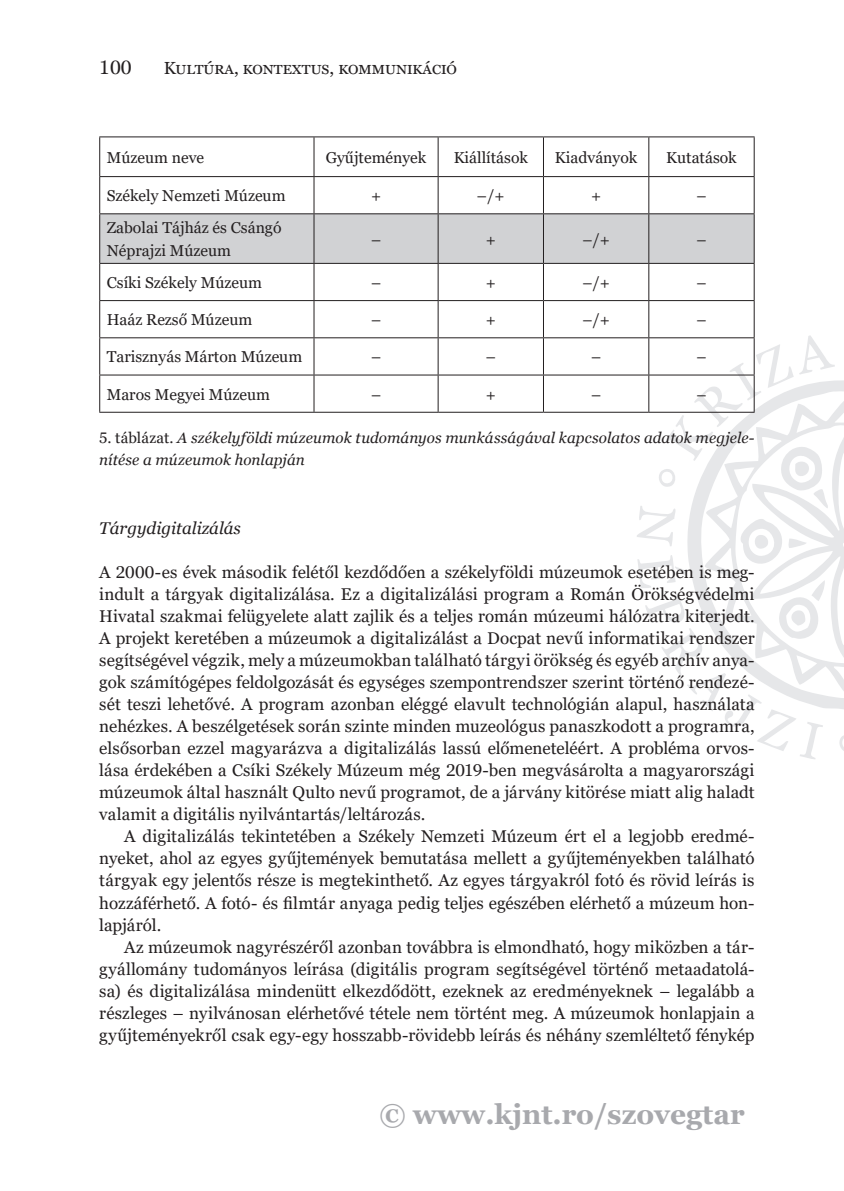
<style>
.page{position:relative;width:844px;height:1191px;background:#fff}
.page>*{position:absolute;margin:0;border:0;box-sizing:border-box;transform-origin:0 0}
.t1{font:700 28px "Georgia";color:#a8a9ad}
.t2{font:19.25px "Georgia";color:#231f20}
.t3{font:17.5px "Georgia";letter-spacing:.05em;color:#231f20}
.t4{font:16.97px/22.1px "Georgia";color:#231f20;text-align:justify}
.al-al-alcim{font:italic 16.97px "Georgia";color:#231f20}
.t5{font:15.75px/23.6px "Georgia";color:#231f20}
.t6{font:italic 15.22px/22.1px "Georgia";letter-spacing:.005em;color:#231f20}
.s1{font-style:normal}
</style>
<div class="page">
<svg style="left:636px;top:335px;width:207px;height:424px"></svg>
<div style="left:100px;top:214px;width:653px;height:49px;background:#d1d2d4"></div>
<hr style="left:99px;top:136px;width:215px;height:1px;background:#231f20">
<hr style="left:99px;top:137px;width:1px;height:39px;background:#231f20">
<hr style="left:314px;top:136px;width:124px;height:1px;background:#231f20">
<hr style="left:313px;top:137px;width:1px;height:39px;background:#231f20">
<hr style="left:438px;top:136px;width:105px;height:1px;background:#231f20">
<hr style="left:437px;top:137px;width:1px;height:39px;background:#231f20">
<hr style="left:543px;top:136px;width:105px;height:1px;background:#231f20">
<hr style="left:543px;top:137px;width:1px;height:39px;background:#231f20">
<hr style="left:648px;top:136px;width:106px;height:1px;background:#231f20">
<hr style="left:648px;top:137px;width:1px;height:39px;background:#231f20">
<hr style="left:753px;top:137px;width:1px;height:39px;background:#231f20">
<hr style="left:99px;top:176px;width:215px;height:1px;background:#231f20">
<hr style="left:99px;top:177px;width:1px;height:36px;background:#231f20">
<hr style="left:314px;top:176px;width:124px;height:1px;background:#231f20">
<hr style="left:313px;top:177px;width:1px;height:36px;background:#231f20">
<hr style="left:438px;top:176px;width:105px;height:1px;background:#231f20">
<hr style="left:437px;top:177px;width:1px;height:36px;background:#231f20">
<hr style="left:543px;top:176px;width:105px;height:1px;background:#231f20">
<hr style="left:543px;top:177px;width:1px;height:36px;background:#231f20">
<hr style="left:648px;top:176px;width:106px;height:1px;background:#231f20">
<hr style="left:648px;top:177px;width:1px;height:36px;background:#231f20">
<hr style="left:753px;top:177px;width:1px;height:36px;background:#231f20">
<hr style="left:99px;top:213px;width:215px;height:1px;background:#231f20">
<hr style="left:99px;top:214px;width:1px;height:49px;background:#231f20">
<hr style="left:314px;top:213px;width:124px;height:1px;background:#231f20">
<hr style="left:313px;top:214px;width:1px;height:49px;background:#231f20">
<hr style="left:438px;top:213px;width:105px;height:1px;background:#231f20">
<hr style="left:437px;top:214px;width:1px;height:49px;background:#231f20">
<hr style="left:543px;top:213px;width:105px;height:1px;background:#231f20">
<hr style="left:543px;top:214px;width:1px;height:49px;background:#231f20">
<hr style="left:648px;top:213px;width:106px;height:1px;background:#231f20">
<hr style="left:648px;top:214px;width:1px;height:49px;background:#231f20">
<hr style="left:753px;top:214px;width:1px;height:49px;background:#231f20">
<hr style="left:99px;top:263px;width:215px;height:1px;background:#231f20">
<hr style="left:99px;top:264px;width:1px;height:36px;background:#231f20">
<hr style="left:314px;top:263px;width:124px;height:1px;background:#231f20">
<hr style="left:313px;top:264px;width:1px;height:36px;background:#231f20">
<hr style="left:438px;top:263px;width:105px;height:1px;background:#231f20">
<hr style="left:437px;top:264px;width:1px;height:36px;background:#231f20">
<hr style="left:543px;top:263px;width:105px;height:1px;background:#231f20">
<hr style="left:543px;top:264px;width:1px;height:36px;background:#231f20">
<hr style="left:648px;top:263px;width:106px;height:1px;background:#231f20">
<hr style="left:648px;top:264px;width:1px;height:36px;background:#231f20">
<hr style="left:753px;top:264px;width:1px;height:36px;background:#231f20">
<hr style="left:99px;top:300px;width:215px;height:1px;background:#231f20">
<hr style="left:99px;top:301px;width:1px;height:36px;background:#231f20">
<hr style="left:314px;top:300px;width:124px;height:1px;background:#231f20">
<hr style="left:313px;top:301px;width:1px;height:36px;background:#231f20">
<hr style="left:438px;top:300px;width:105px;height:1px;background:#231f20">
<hr style="left:437px;top:301px;width:1px;height:36px;background:#231f20">
<hr style="left:543px;top:300px;width:105px;height:1px;background:#231f20">
<hr style="left:543px;top:301px;width:1px;height:36px;background:#231f20">
<hr style="left:648px;top:300px;width:106px;height:1px;background:#231f20">
<hr style="left:648px;top:301px;width:1px;height:36px;background:#231f20">
<hr style="left:753px;top:301px;width:1px;height:36px;background:#231f20">
<hr style="left:99px;top:337px;width:215px;height:1px;background:#231f20">
<hr style="left:99px;top:338px;width:1px;height:36px;background:#231f20">
<hr style="left:314px;top:337px;width:124px;height:1px;background:#231f20">
<hr style="left:313px;top:338px;width:1px;height:36px;background:#231f20">
<hr style="left:438px;top:337px;width:105px;height:1px;background:#231f20">
<hr style="left:437px;top:338px;width:1px;height:36px;background:#231f20">
<hr style="left:543px;top:337px;width:105px;height:1px;background:#231f20">
<hr style="left:543px;top:338px;width:1px;height:36px;background:#231f20">
<hr style="left:648px;top:337px;width:106px;height:1px;background:#231f20">
<hr style="left:648px;top:338px;width:1px;height:36px;background:#231f20">
<hr style="left:753px;top:338px;width:1px;height:36px;background:#231f20">
<hr style="left:99px;top:374px;width:215px;height:1px;background:#231f20">
<hr style="left:99px;top:375px;width:1px;height:37px;background:#231f20">
<hr style="left:314px;top:374px;width:124px;height:1px;background:#231f20">
<hr style="left:313px;top:375px;width:1px;height:37px;background:#231f20">
<hr style="left:438px;top:374px;width:105px;height:1px;background:#231f20">
<hr style="left:437px;top:375px;width:1px;height:37px;background:#231f20">
<hr style="left:543px;top:374px;width:105px;height:1px;background:#231f20">
<hr style="left:543px;top:375px;width:1px;height:37px;background:#231f20">
<hr style="left:648px;top:374px;width:106px;height:1px;background:#231f20">
<hr style="left:648px;top:375px;width:1px;height:37px;background:#231f20">
<hr style="left:753px;top:375px;width:1px;height:37px;background:#231f20">
<hr style="left:99px;top:412px;width:215px;height:1px;background:#231f20">
<hr style="left:314px;top:412px;width:124px;height:1px;background:#231f20">
<hr style="left:438px;top:412px;width:105px;height:1px;background:#231f20">
<hr style="left:543px;top:412px;width:105px;height:1px;background:#231f20">
<hr style="left:648px;top:412px;width:106px;height:1px;background:#231f20">
<p class="t2" style="left:99px;top:56px;width:34px">100</p>
<p class="t3" style="left:164px;top:58px;width:294px">Kultúra, kontextus, kommunikáció</p>
<p class="t5" style="left:107px;top:146px;width:99px">Múzeum neve</p>
<p class="t5" style="left:326px;top:146px;width:102px">Gyűjtemények</p>
<p class="t5" style="left:453px;top:146px;width:76px">Kiállítások</p>
<p class="t5" style="left:555px;top:146px;width:84px">Kiadványok</p>
<p class="t5" style="left:666px;top:146px;width:72px">Kutatások</p>
<p class="t5" style="left:107px;top:184px;width:180px">Székely Nemzeti Múzeum</p>
<p class="t5" style="left:371px;top:184px;width:12px">+</p>
<p class="t5" style="left:477px;top:184px;width:29px">–/+</p>
<p class="t5" style="left:591px;top:184px;width:12px">+</p>
<p class="t5" style="left:696px;top:184px;width:12px">–</p>
<p class="t5" style="left:107px;top:216px;width:176px">Zabolai Tájház és Csángó<br>Néprajzi Múzeum</p>
<p class="t5" style="left:371px;top:228px;width:12px">–</p>
<p class="t5" style="left:485px;top:228px;width:12px">+</p>
<p class="t5" style="left:582px;top:228px;width:29px">–/+</p>
<p class="t5" style="left:696px;top:228px;width:12px">–</p>
<p class="t5" style="left:107px;top:271px;width:157px">Csíki Székely Múzeum</p>
<p class="t5" style="left:371px;top:271px;width:12px">–</p>
<p class="t5" style="left:485px;top:271px;width:12px">+</p>
<p class="t5" style="left:582px;top:271px;width:29px">–/+</p>
<p class="t5" style="left:696px;top:271px;width:12px">–</p>
<p class="t5" style="left:107px;top:308px;width:147px">Haáz Rezső Múzeum</p>
<p class="t5" style="left:371px;top:308px;width:12px">–</p>
<p class="t5" style="left:485px;top:308px;width:12px">+</p>
<p class="t5" style="left:582px;top:308px;width:29px">–/+</p>
<p class="t5" style="left:696px;top:308px;width:12px">–</p>
<p class="t5" style="left:107px;top:345px;width:197px">Tarisznyás Márton Múzeum</p>
<p class="t5" style="left:371px;top:345px;width:12px">–</p>
<p class="t5" style="left:485px;top:345px;width:12px">–</p>
<p class="t5" style="left:591px;top:345px;width:12px">–</p>
<p class="t5" style="left:696px;top:345px;width:12px">–</p>
<p class="t5" style="left:107px;top:383px;width:165px">Maros Megyei Múzeum</p>
<p class="t5" style="left:371px;top:383px;width:12px">–</p>
<p class="t5" style="left:485px;top:383px;width:12px">+</p>
<p class="t5" style="left:591px;top:383px;width:12px">–</p>
<p class="t5" style="left:696px;top:383px;width:12px">–</p>
<p class="t6" style="left:99px;top:426px;width:656px"><span class="s1">5. táblázat.</span> A székelyföldi múzeumok tudományos munkásságával kapcsolatos adatok megjele&shy;nítése a múzeumok honlapján</p>
<p class="al-al-alcim" style="left:99px;top:517px;width:143px">Tárgydigitalizálás</p>
<p class="t4" style="left:99px;top:561px;width:656px">A 2000-es évek második felétől kezdődően a székelyföldi múzeumok esetében is meg&shy;indult a tárgyak digitalizálása. Ez a digitalizálási program a Román Örökségvédelmi Hivatal szakmai felügyelete alatt zajlik és a teljes román múzeumi hálózatra kiterjedt.<br>A projekt keretében a múzeumok a digitalizálást a Docpat nevű informatikai rendszer segítségével végzik, mely a múzeumokban található tárgyi örökség és egyéb archív anya&shy;gok számítógépes feldolgozását és egységes szempontrendszer szerint történő rendezé&shy;sét teszi lehetővé. A program azonban eléggé elavult technológián alapul, használata nehézkes. A beszélgetések során szinte minden muzeológus panaszkodott a programra, elsősorban ezzel magyarázva a digitalizálás lassú előmeneteléért. A probléma orvos&shy;lása érdekében a Csíki Székely Múzeum még 2019-ben megvásárolta a magyarországi múzeumok által használt Qulto nevű programot, de a járvány kitörése miatt alig haladt valamit a digitális nyilvántartás/leltározás.</p>
<p class="t4" style="left:99px;top:826px;width:656px;text-indent:25px">A digitalizálás tekintetében a Székely Nemzeti Múzeum ért el a legjobb eredmé&shy;nyeket, ahol az egyes gyűjtemények bemutatása mellett a gyűjteményekben található tárgyak egy jelentős része is megtekinthető. Az egyes tárgyakról fotó és rövid leírás is hozzáférhető. A fotó- és filmtár anyaga pedig teljes egészében elérhető a múzeum hon&shy;lapjáról.</p>
<p class="t4" style="left:99px;top:936px;width:656px;text-indent:25px">Az múzeumok nagyrészéről azonban továbbra is elmondható, hogy miközben a tár&shy;gyállomány tudományos leírása (digitális program segítségével történő metaadatolá&shy;sa) és digitalizálása mindenütt elkezdődött, ezeknek az eredményeknek – legalább a részleges – nyilvánosan elérhetővé tétele nem történt meg. A múzeumok honlapjain a gyűjteményekről csak egy-egy hosszabb-rövidebb leírás és néhány szemléltető fénykép</p>
<h1 class="t1" style="left:379px;top:1096px;width:367px">© www.kjnt.ro/szovegtar</h1>
</div>
